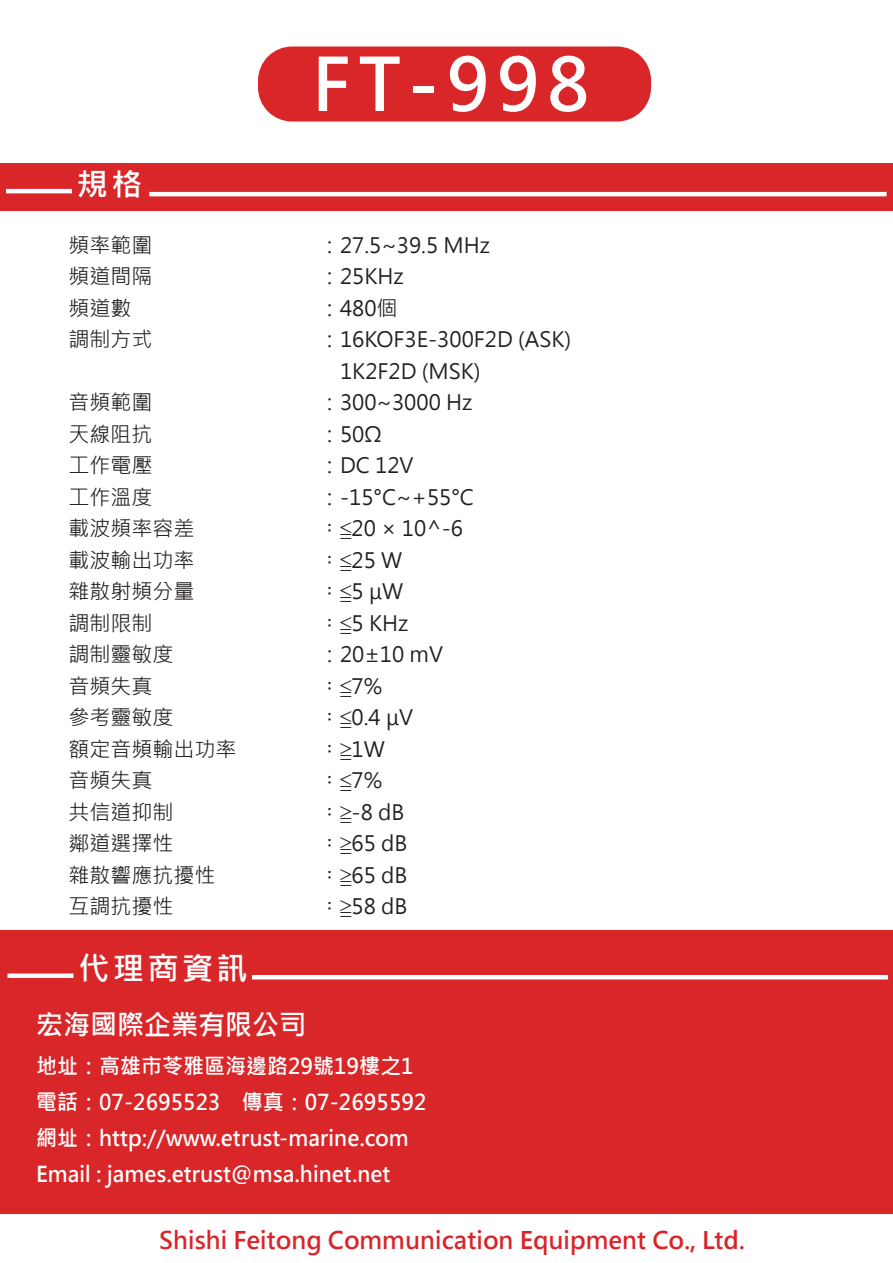
<style>
.page{position:relative;width:893px;height:1263px;background:#fff}
.page>*{position:absolute;margin:0;border:0;box-sizing:border-box;transform-origin:0 0}
.t1{font:700 72px "Microsoft Jheng Hei";color:#fff}
.t2{font:700 31.5px "Microsoft Jheng Hei";letter-spacing:.1em;color:#fff}
.t3{font:700 27.75px "Microsoft Jheng Hei";color:#fff}
.t4{font:700 24px "Microsoft Jheng Hei";color:#d92429}
.t5{font:700 21.6px/36px "Microsoft Jheng Hei";color:#fff}
.t6{font:21px/31.5px "Microsoft Jheng Hei";color:#231f20}
.s1{font-family:"Adobe Ming Std";font-weight:300}
</style>
<div class="page">
<div style="left:258px;top:46px;width:393px;height:75px;background:#d92629;border-radius:34px"></div>
<div style="left:0;top:163px;width:893px;height:47px;background:#d92629"></div>
<hr style="left:149px;top:192px;width:737px;height:4px;background:#fff">
<hr style="left:6px;top:189px;width:66px;height:4px;background:#fff">
<div style="left:0;top:930px;width:893px;height:283px;background:#d92629"></div>
<hr style="left:252px;top:975px;width:636px;height:4px;background:#fff">
<div style="left:8px;top:973px;width:66px;height:5px;background:#fff"></div>
<h1 class="t1" style="left:312px;top:39px;width:279px">FT-998</h1>
<h2 class="t2" style="left:77px;top:165px;width:68px">規格</h2>
<p class="t6" style="left:69px;top:229px;width:85px">頻率範圍頻道間隔頻道數調制方式</p>
<p class="t6" style="left:69px;top:387px;width:169px">音頻範圍<br>天線阻抗<br>工作電壓<br>工作溫度<br>載波頻率容差<br>載波輸出功率<br>雜散射頻分量<br>調制限制<br>調制靈敏度<br>音頻失真<br>參考靈敏度<br>額定音頻輸出功率音頻失真<br>共信道抑制<br>鄰道選擇性<br>雜散響應抗擾性互調抗擾性</p>
<h2 class="t2" style="left:78px;top:948px;width:172px">代理商資訊</h2>
<h3 class="t3" style="left:36px;top:1007px;width:271px">宏海國際企業有限公司</h3>
<p class="t6" style="left:319px;top:229px;width:172px">：27.5~39.5 MHz</p>
<p class="t6" style="left:319px;top:261px;width:86px">：25KHz</p>
<p class="t6" style="left:319px;top:292px;width:80px">：480個</p>
<p class="t6" style="left:319px;top:324px;width:254px">：16KOF3E-300F2D (ASK)</p>
<p class="t6" style="left:340px;top:355px;width:142px">1K2F2D (MSK)</p>
<p class="t6" style="left:319px;top:387px;width:155px">：300~3000 Hz</p>
<p class="t6" style="left:319px;top:418px;width:64px">：50Ω</p>
<p class="t6" style="left:319px;top:450px;width:96px">：DC 12V</p>
<p class="t6" style="left:319px;top:481px;width:156px">：-15°C~+55°C</p>
<p class="t6" style="left:319px;top:513px;width:145px"><span class="s1">：</span>≦20 × 10^-6</p>
<p class="t6" style="left:319px;top:544px;width:85px"><span class="s1">：</span>≦25 W</p>
<p class="t6" style="left:319px;top:576px;width:86px"><span class="s1">：</span>≦5 μW</p>
<p class="t6" style="left:319px;top:607px;width:91px"><span class="s1">：</span>≦5 KHz</p>
<p class="t6" style="left:319px;top:639px;width:125px">：20±10 mV</p>
<p class="t6" style="left:319px;top:670px;width:65px"><span class="s1">：</span>≦7%</p>
<p class="t6" style="left:319px;top:702px;width:95px"><span class="s1">：</span>≦0.4 μV</p>
<p class="t6" style="left:319px;top:733px;width:67px"><span class="s1">：</span>≧1W</p>
<p class="t6" style="left:319px;top:765px;width:65px"><span class="s1">：</span>≦7%</p>
<p class="t6" style="left:319px;top:796px;width:87px"><span class="s1">：</span>≧-8 dB</p>
<p class="t6" style="left:319px;top:828px;width:90px"><span class="s1">：</span>≧65 dB</p>
<p class="t6" style="left:319px;top:859px;width:90px"><span class="s1">：</span>≧65 dB</p>
<p class="t6" style="left:319px;top:891px;width:90px"><span class="s1">：</span>≧58 dB</p>
<p class="t5" style="left:36px;top:1048px;width:392px">地址：高雄市苓雅區海邊路29號19樓之1電話：07-2695523 傳真：07-2695592網址：http://www.etrust-marine.com<br>Email : james.etrust@msa.hinet.net</p>
<p class="t4" style="left:159px;top:1225px;width:587px">Shishi Feitong Communication Equipment Co., Ltd.</p>
</div>
